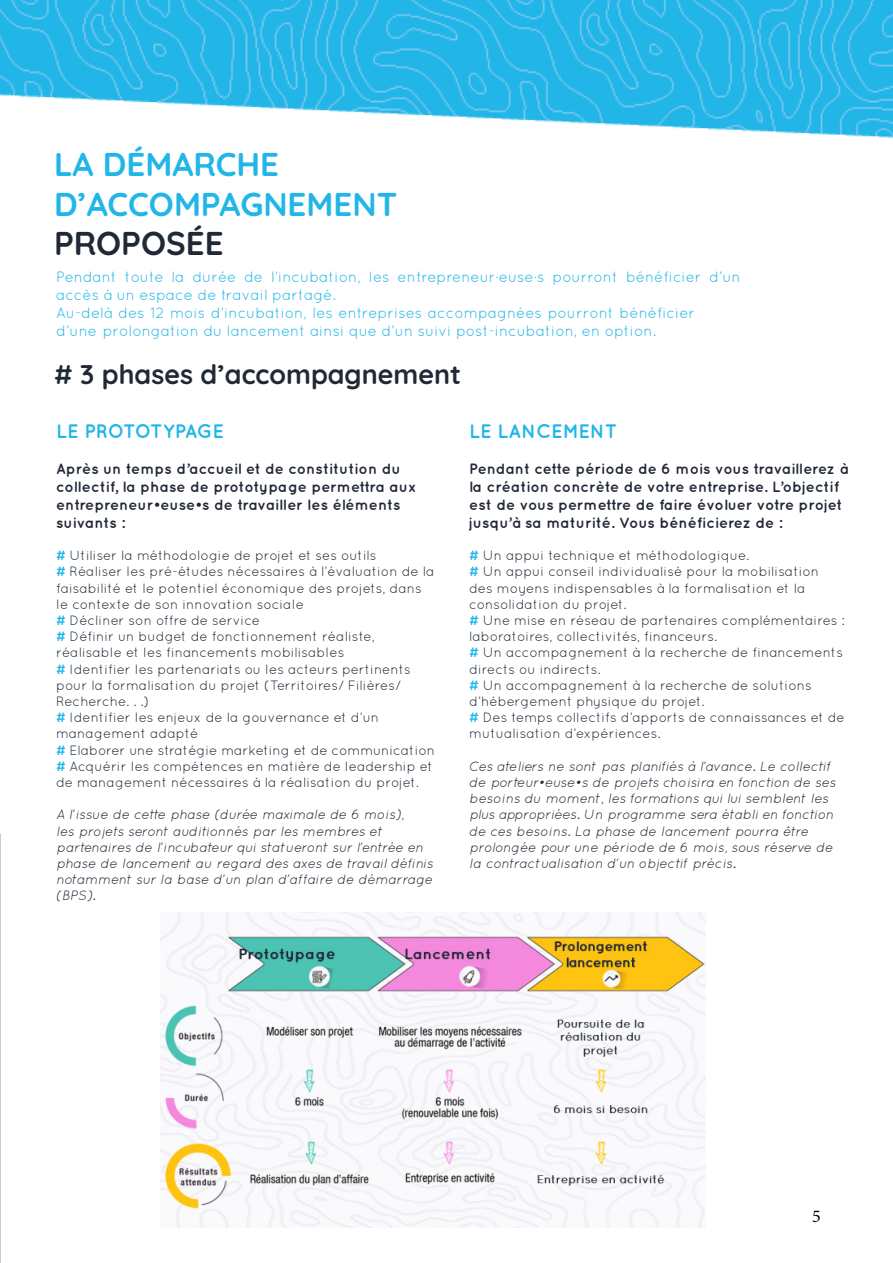
<style>
.page{position:relative;width:893px;height:1263px;background:#fff}
.page>*{position:absolute;margin:0;border:0;box-sizing:border-box;transform-origin:0 0}
.t1{font:700 33px/39.6px "Quicksand";color:#21b6e7}
.t2{font:700 27px "Quicksand";color:#212937}
.t3{font:700 19.5px "Quicksand";color:#21b6e7}
.t4{font:18px "Minion Pro";color:#000}
.t5{font:700 15px/18px "Quicksand";color:#212937}
.t6{font:15px/18px "Quicksand";color:#21b6e7}
.t7{font:13.5px/16.2px "Quicksand";color:#212937}
.t8{font:italic 13.5px/16.2px "Quicksand";color:#212937}
.s1{color:#212937}
.s2{font-weight:700;color:#21b6e7}
</style>
<div class="page">
<img style="left:0;top:0;width:893px;height:139px">
<svg style="left:0;top:833px;width:1px;height:79px"></svg>
<svg style="left:0;top:1093px;width:1px;height:170px"></svg>
<img style="left:160px;top:912px;width:546px;height:316px">
<p class="t1" style="left:54px;top:141px;width:345px">LA DÉMARCHE<br>D’ACCOMPAGNEMENT<br><span class="s1">PROPOSÉE</span></p>
<p class="t6" style="left:56px;top:268px;width:686px">Pendant toute la durée de l’incubation, les entrepreneur·euse·s pourront bénéficier d’un accès à un espace de travail partagé.<br>Au-delà des 12 mois d’incubation, les entreprises accompagnées pourront bénéficier<br>d’une prolongation du lancement ainsi que d’un suivi post-incubation, en option.</p>
<p class="t2" style="left:54px;top:353px;width:409px"># 3 phases d’accompagnement</p>
<p class="t3" style="left:56px;top:419px;width:170px">LE PROTOTYPAGE</p>
<p class="t5" style="left:56px;top:459px;width:362px">Après un temps d’accueil et de constitution du collectif, la phase de prototypage permettra aux entrepreneur·euse·s de travailler les éléments suivants :</p>
<p class="t7" style="left:56px;top:547px;width:322px"><span class="s2">#</span> Utiliser la méthodologie de projet et ses outils</p>
<p class="t7" style="left:56px;top:563px;width:380px"><span class="s2">#</span> Réaliser les pré-études nécessaires à l’évaluation de la faisabilité et le potentiel économique des projets, dans le contexte de son innovation sociale</p>
<p class="t7" style="left:56px;top:612px;width:206px"><span class="s2">#</span> Décliner son offre de service</p>
<p class="t7" style="left:56px;top:628px;width:320px"><span class="s2">#</span> Définir un budget de fonctionnement réaliste, réalisable et les financements mobilisables</p>
<p class="t7" style="left:56px;top:661px;width:356px"><span class="s2">#</span> Identifier les partenariats ou les acteurs pertinents pour la formalisation du projet (Territoires/ Filières/<br>Recherche. . .)</p>
<p class="t7" style="left:56px;top:709px;width:324px"><span class="s2">#</span> Identifier les enjeux de la gouvernance et d’un management adapté</p>
<p class="t7" style="left:56px;top:742px;width:381px"><span class="s2">#</span> Elaborer une stratégie marketing et de communication</p>
<p class="t7" style="left:56px;top:758px;width:378px"><span class="s2">#</span> Acquérir les compétences en matière de leadership et de management nécessaires à la réalisation du projet.</p>
<p class="t8" style="left:56px;top:806px;width:379px">A l’issue de cette phase (durée maximale de 6 mois),<br>les projets seront auditionnés par les membres et partenaires de l’incubateur qui statueront sur l’entrée en phase de lancement au regard des axes de travail définis notamment sur la base d’un plan d’affaire de démarrage (BPS).</p>
<p class="t3" style="left:469px;top:419px;width:150px">LE LANCEMENT</p>
<p class="t5" style="left:469px;top:459px;width:381px">Pendant cette période de 6 mois vous travaillerez à la création concrète de votre entreprise. L’objectif est de vous permettre de faire évoluer votre projet jusqu’à sa maturité. Vous bénéficierez de :</p>
<p class="t7" style="left:469px;top:547px;width:281px"><span class="s2">#</span> Un appui technique et méthodologique.</p>
<p class="t7" style="left:469px;top:563px;width:351px"><span class="s2">#</span> Un appui conseil individualisé pour la mobilisation des moyens indispensables à la formalisation et la consolidation du projet.</p>
<p class="t7" style="left:469px;top:612px;width:377px"><span class="s2">#</span> Une mise en réseau de partenaires complémentaires : laboratoires, collectivités, financeurs.</p>
<p class="t7" style="left:469px;top:644px;width:375px"><span class="s2">#</span> Un accompagnement à la recherche de financements directs ou indirects.</p>
<p class="t7" style="left:469px;top:677px;width:344px"><span class="s2">#</span> Un accompagnement à la recherche de solutions d’hébergement physique du projet.</p>
<p class="t7" style="left:469px;top:709px;width:377px"><span class="s2">#</span> Des temps collectifs d’apports de connaissances et de mutualisation d’expériences.</p>
<p class="t8" style="left:469px;top:758px;width:368px">Ces ateliers ne sont pas planifiés à l’avance. Le collectif de porteur·euse·s de projets choisira en fonction de ses besoins du moment, les formations qui lui semblent les plus appropriées. Un programme sera établi en fonction de ces besoins. La phase de lancement pourra être prolongée pour une période de 6 mois, sous réserve de la contractualisation d’un objectif précis.</p>
<h3 class="t4" style="left:812px;top:1204px;width:10px">5</h3>
</div>
